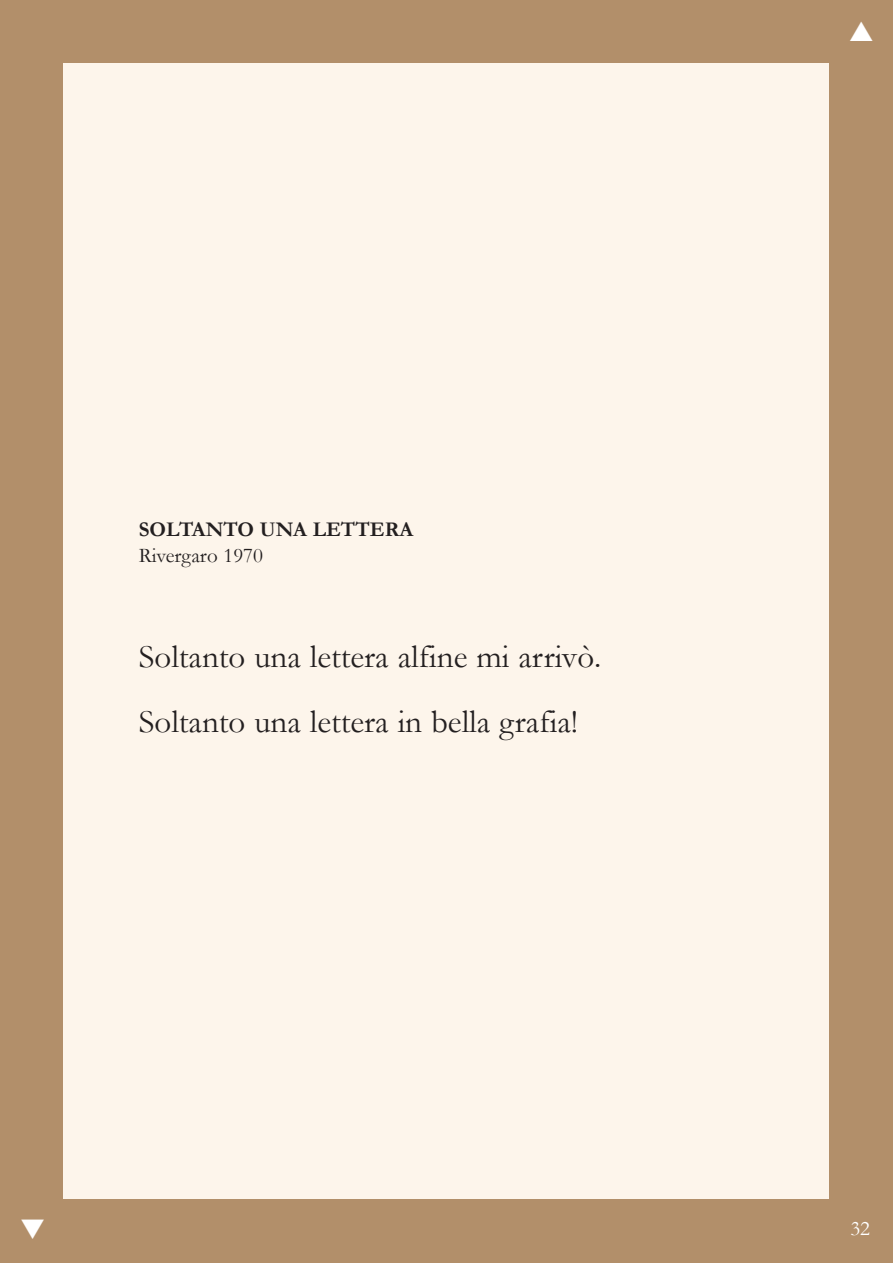
<style>
.page{position:relative;width:893px;height:1263px;background:#fff}
.page>*{position:absolute;margin:0;border:0;box-sizing:border-box;transform-origin:0 0}
.t1{font:33px/64.8px "Garamond";color:#231f20}
.t2{font:700 21px "Garamond";color:#231f20}
.t3{font:21px "Garamond";color:#231f20}
.t4{font:21px "Garamond";color:#fff}
</style>
<div class="page">
<div style="left:0;top:0;width:893px;height:1263px;background:linear-gradient(to right,#b28f6a,#b28f6a)"></div>
<div style="left:64px;top:64px;width:765px;height:1135px;background:#fdf5eb"></div>
<svg style="left:850px;top:21px;width:22px;height:20px"></svg>
<svg style="left:21px;top:1219px;width:23px;height:19px"></svg>
<p class="t2" style="left:139px;top:518px;width:276px">SOLTANTO UNA LETTERA</p>
<p class="t3" style="left:139px;top:544px;width:126px">Rivergaro 1970</p>
<p class="t1" style="left:139px;top:624px;width:464px">Soltanto una lettera alfine mi arrivò.<br>Soltanto una lettera in bella grafia!</p>
<p class="t4" style="left:850px;top:1217px;width:21px">32</p>
</div>
